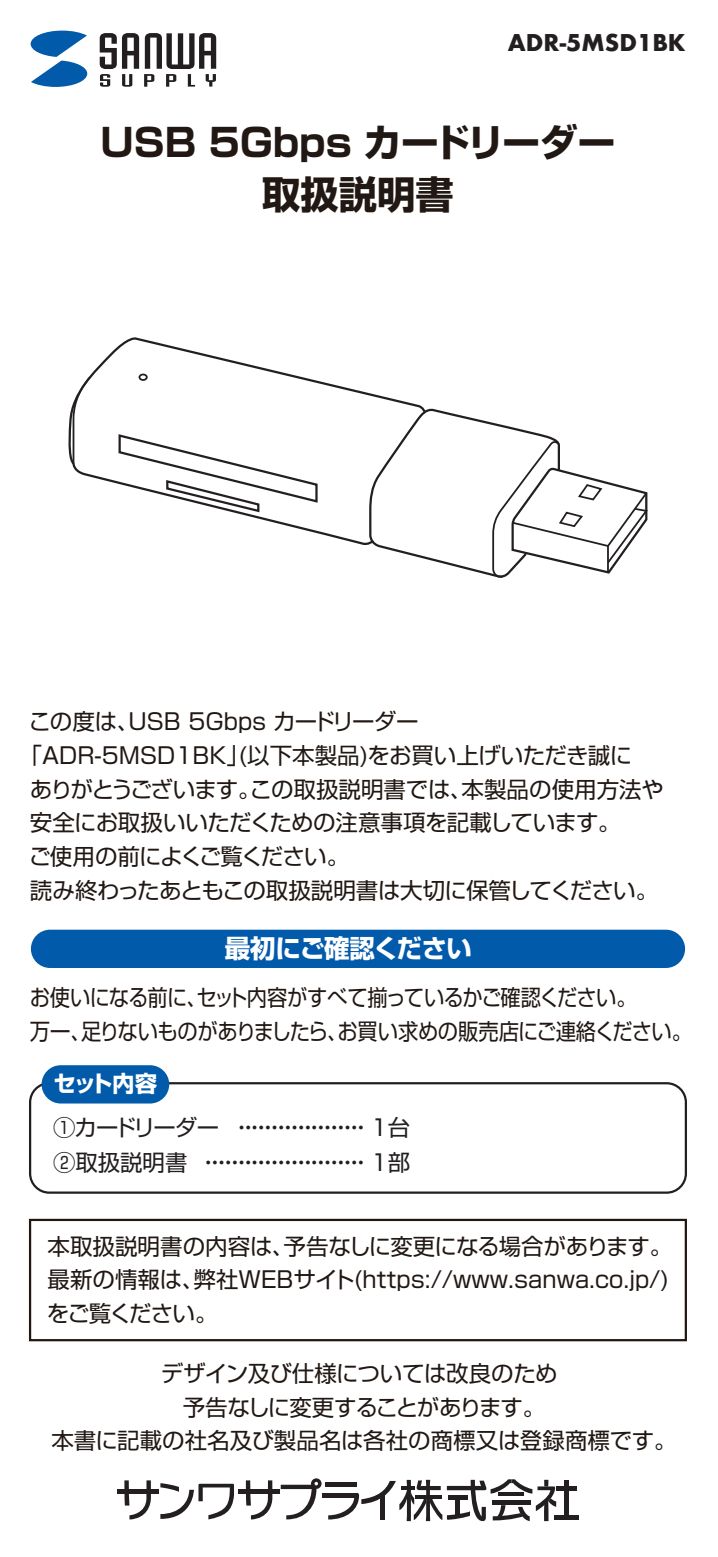
<style>
.page{position:relative;width:718px;height:1557px;background:#fff}
.page>*{position:absolute;margin:0;border:0;box-sizing:border-box;transform-origin:0 0}
.t1{font:700 38.25px/51.8px "Shin Go Pro";color:#211814;text-align:center}
.t2{font:700 25.43px "Shin Go Pro";letter-spacing:-.025em;color:#fff}
.t3{font:22.5px/33.8px "Shin Go Pro";letter-spacing:-.015em;color:#211814;text-align:center}
.t4{font:22.5px/33.8px "Shin Go Pro";letter-spacing:-.035em;color:#211814;scale:.9 1}
.t5{font:22.5px "Shin Go Pro";letter-spacing:-.055em;color:#211814}
.t6{font:700 22.5px "Futura";color:#231f20}
.t7{font:700 22.5px "Shin Go Pro";letter-spacing:-.055em;color:#fff}
.t8{font:22.28px/34.4px "Shin Go Pro";letter-spacing:-.03em;color:#231f20}
</style>
<div class="page">
<svg style="left:69px;top:337px;width:352px;height:209px"></svg>
<svg style="left:72px;top:374px;width:21px;height:91px"></svg>
<div style="left:138px;top:373px;width:10px;height:8px;border:2px solid #231f20;border-radius:50%"></div>
<svg style="left:117px;top:433px;width:202px;height:80px"></svg>
<svg style="left:368px;top:406px;width:280px;height:172px"></svg>
<svg style="left:100px;top:33px;width:116px;height:54px"></svg>
<svg style="left:31px;top:31px;width:56px;height:56px"></svg>
<div style="left:29px;top:1082px;width:658px;height:111px;border:2px solid #231f20;border-radius:19px"></div>
<div style="left:42px;top:1065px;width:127px;height:38px;background:#015aaa;border-radius:19px"></div>
<div style="left:117px;top:1488px;width:41px;height:5px;background:#231f20"></div>
<svg style="left:124px;top:1480px;width:27px;height:39px"></svg>
<svg style="left:160px;top:1483px;width:74px;height:36px"></svg>
<div style="left:238px;top:1488px;width:42px;height:5px;background:#231f20"></div>
<svg style="left:246px;top:1480px;width:26px;height:39px"></svg>
<div style="left:311px;top:1478px;width:10px;height:10px;background:#231f20;border-radius:50%"></div>
<svg style="left:281px;top:1481px;width:37px;height:38px"></svg>
<hr style="left:325px;top:1482px;width:31px;height:4px;background:#231f20">
<div style="left:322px;top:1492px;width:35px;height:5px;background:#231f20"></div>
<hr style="left:554px;top:1515px;width:24px;height:4px;background:#231f20">
<div style="left:564px;top:1479px;width:5px;height:36px;background:#231f20"></div>
<hr style="left:556px;top:1486px;width:21px;height:4px;background:#231f20">
<svg style="left:328px;top:1479px;width:228px;height:41px"></svg>
<div style="left:31px;top:929px;width:654px;height:39px;background:#015aaa;border-radius:19px"></div>
<div style="left:29px;top:1218px;width:658px;height:123px;border:2px solid #211814"></div>
<p class="t6" style="left:507px;top:26px;width:179px">ADR-5MSD1BK</p>
<h1 class="t1" style="left:100px;top:113px;width:516px">USB 5Gbps カードリーダー取扱説明書</h1>
<p class="t3" style="left:29px;top:702px;width:391px">この度は、USB 5Gbps カードリーダー</p>
<p class="t3" style="left:20px;top:735px;width:614px">「ADR-5MSD1BK」(以下本製品)をお買い上げいただき誠に</p>
<p class="t3" style="left:30px;top:769px;width:635px">ありがとうございます。この取扱説明書では、本製品の使用方法や</p>
<p class="t3" style="left:30px;top:803px;width:592px">安全にお取扱いいただくための注意事項を記載しています。</p>
<p class="t5" style="left:29px;top:838px;width:322px">ご使用の前によくご覧ください。</p>
<p class="t3" style="left:30px;top:870px;width:629px">読み終わったあともこの取扱説明書は大切に保管してください。</p>
<p class="t2" style="left:225px;top:927px;width:249px">最初にご確認ください</p>
<p class="t4" style="left:30px;top:978px;width:737px">お使いになる前に、セット内容がすべて揃っているかご確認ください。<br>万一、足りないものがありましたら、お買い求めの販売店にご連絡ください。</p>
<p class="t7" style="left:53px;top:1065px;width:105px">セット内容</p>
<p class="t8" style="left:53px;top:1107px;width:358px">①カードリーダー・・・・・・・・・・・・・・・・・・・ 1 台<br>②取扱説明書・・・・・・・・・・・・・・・・・・・・・・・・１部</p>
<p class="t3" style="left:47px;top:1226px;width:626px;text-align:left">本取扱説明書の内容は、予告なしに変更になる場合があります。最新の情報は、弊社WEBサイト(https://www.sanwa.co.jp/)をご覧ください。</p>
<p class="t3" style="left:51px;top:1353px;width:627px">デザイン及び仕様については改良のため<br>予告なしに変更することがあります。<br>本書に記載の社名及び製品名は各社の商標又は登録商標です。</p>
</div>
